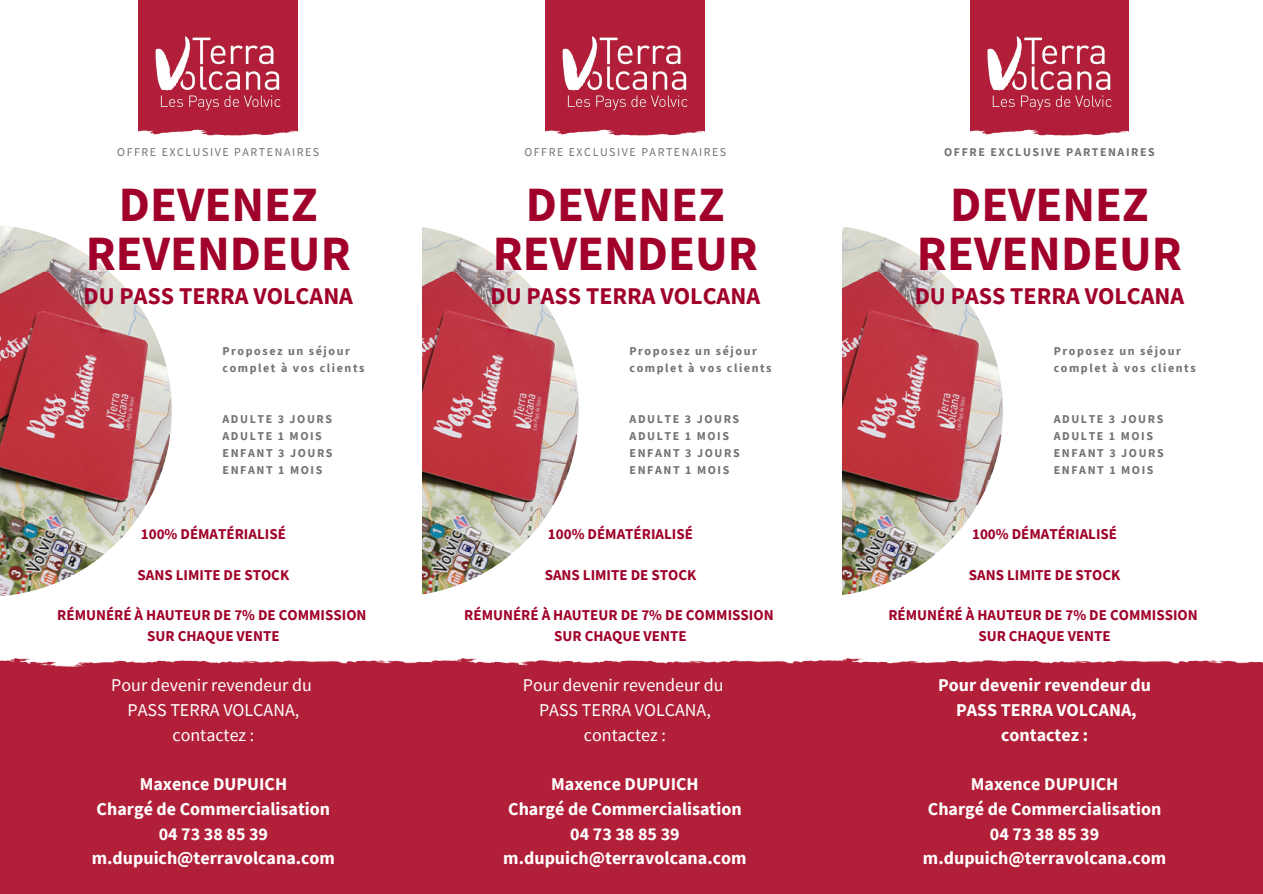
<style>
.page{position:relative;width:1263px;height:894px;background:#fff}
.page>*{position:absolute;margin:0;border:0;box-sizing:border-box;transform-origin:0 0}
.t1{font:700 49.2px/48.3px "Source Sans Pro";color:#a00029;text-align:center}
.t2{font:700 24px "Source Sans Pro";color:#a00029}
.t3{font:700 18px/24.8px "Source Sans Pro";color:#fff;text-align:center}
.t4{font:18px/24.8px "Source Sans Pro";color:#fff;text-align:center}
.t5{font:700 15px/20.2px "Source Sans Pro";color:#a00029;text-align:center}
.t6{font:700 12px/17px "Source Sans Pro";letter-spacing:.13em;color:#737373}
.t7{font:11.85px "Source Sans Pro";letter-spacing:.13em;color:#737373}
.t8{font:700 11.85px "Source Sans Pro";letter-spacing:.13em;color:#737373}
</style>
<div class="page">
<img style="left:631px;top:225px;width:372px;height:371px;border-radius:50%">
<div style="left:421px;top:0;width:420px;height:706px;background:#fff"></div>
<img style="left:207px;top:225px;width:372px;height:371px;border-radius:50%">
<div style="left:1px;top:0;width:420px;height:706px;background:#fff"></div>
<img style="left:139px;top:0;width:158px;height:136px">
<div style="left:0;top:658px;width:413px;height:235px;background:#b21f38"></div>
<img style="left:0;top:225px;width:172px;height:371px">
<img style="left:546px;top:0;width:158px;height:136px">
<div style="left:413px;top:658px;width:385px;height:235px;background:#b21f38"></div>
<img style="left:970px;top:0;width:159px;height:136px">
<div style="left:798px;top:658px;width:465px;height:235px;background:#b21f38"></div>
<p class="t7" style="left:117px;top:144px;width:203px">OFFRE EXCLUSIVE PARTENAIRES</p>
<h1 class="t1" style="left:86px;top:180px;width:267px">DEVENEZ<br>REVENDEUR</h1>
<h2 class="t2" style="left:84px;top:280px;width:271px">DU PASS TERRA VOLCANA</h2>
<p class="t6" style="left:223px;top:342px;width:143px">Proposez un séjour complet à vos clients</p>
<p class="t6" style="left:223px;top:410px;width:112px">ADULTE 3 JOURS<br>ADULTE 1 MOIS<br>ENFANT 3 JOURS<br>ENFANT 1 MOIS</p>
<p class="t5" style="left:141px;top:524px;width:146px">100% DÉMATÉRIALISÉ</p>
<p class="t5" style="left:138px;top:564px;width:153px">SANS LIMITE DE STOCK</p>
<p class="t5" style="left:57px;top:604px;width:311px">RÉMUNÉRÉ À HAUTEUR DE 7% DE COMMISSION<br>SUR CHAQUE VENTE</p>
<p class="t4" style="left:111px;top:672px;width:202px">Pour devenir revendeur du<br>PASS TERRA VOLCANA, contactez :</p>
<p class="t3" style="left:92px;top:771px;width:245px">Maxence DUPUICH<br>Chargé de Commercialisation<br>04 73 38 85 39 m.dupuich@terravolcana.com</p>
<p class="t7" style="left:524px;top:144px;width:203px">OFFRE EXCLUSIVE PARTENAIRES</p>
<h1 class="t1" style="left:493px;top:180px;width:267px">DEVENEZ<br>REVENDEUR</h1>
<h2 class="t2" style="left:491px;top:280px;width:271px">DU PASS TERRA VOLCANA</h2>
<p class="t6" style="left:630px;top:342px;width:143px">Proposez un séjour complet à vos clients</p>
<p class="t6" style="left:630px;top:410px;width:112px">ADULTE 3 JOURS<br>ADULTE 1 MOIS<br>ENFANT 3 JOURS<br>ENFANT 1 MOIS</p>
<p class="t5" style="left:548px;top:524px;width:146px">100% DÉMATÉRIALISÉ</p>
<p class="t5" style="left:545px;top:564px;width:153px">SANS LIMITE DE STOCK</p>
<p class="t5" style="left:464px;top:604px;width:311px">RÉMUNÉRÉ À HAUTEUR DE 7% DE COMMISSION<br>SUR CHAQUE VENTE</p>
<p class="t4" style="left:523px;top:672px;width:202px">Pour devenir revendeur du<br>PASS TERRA VOLCANA, contactez :</p>
<p class="t3" style="left:503px;top:771px;width:245px">Maxence DUPUICH<br>Chargé de Commercialisation<br>04 73 38 85 39 m.dupuich@terravolcana.com</p>
<p class="t8" style="left:944px;top:144px;width:212px">OFFRE EXCLUSIVE PARTENAIRES</p>
<h1 class="t1" style="left:917px;top:180px;width:267px">DEVENEZ<br>REVENDEUR</h1>
<h2 class="t2" style="left:915px;top:280px;width:271px">DU PASS TERRA VOLCANA</h2>
<p class="t6" style="left:1054px;top:342px;width:143px">Proposez un séjour complet à vos clients</p>
<p class="t6" style="left:1054px;top:410px;width:112px">ADULTE 3 JOURS<br>ADULTE 1 MOIS<br>ENFANT 3 JOURS<br>ENFANT 1 MOIS</p>
<p class="t5" style="left:972px;top:524px;width:146px">100% DÉMATÉRIALISÉ</p>
<p class="t5" style="left:969px;top:564px;width:153px">SANS LIMITE DE STOCK</p>
<p class="t5" style="left:888px;top:604px;width:311px">RÉMUNÉRÉ À HAUTEUR DE 7% DE COMMISSION<br>SUR CHAQUE VENTE</p>
<p class="t3" style="left:938px;top:672px;width:214px">Pour devenir revendeur du<br>PASS TERRA VOLCANA, contactez :</p>
<p class="t3" style="left:923px;top:771px;width:245px">Maxence DUPUICH<br>Chargé de Commercialisation<br>04 73 38 85 39 m.dupuich@terravolcana.com</p>
</div>
